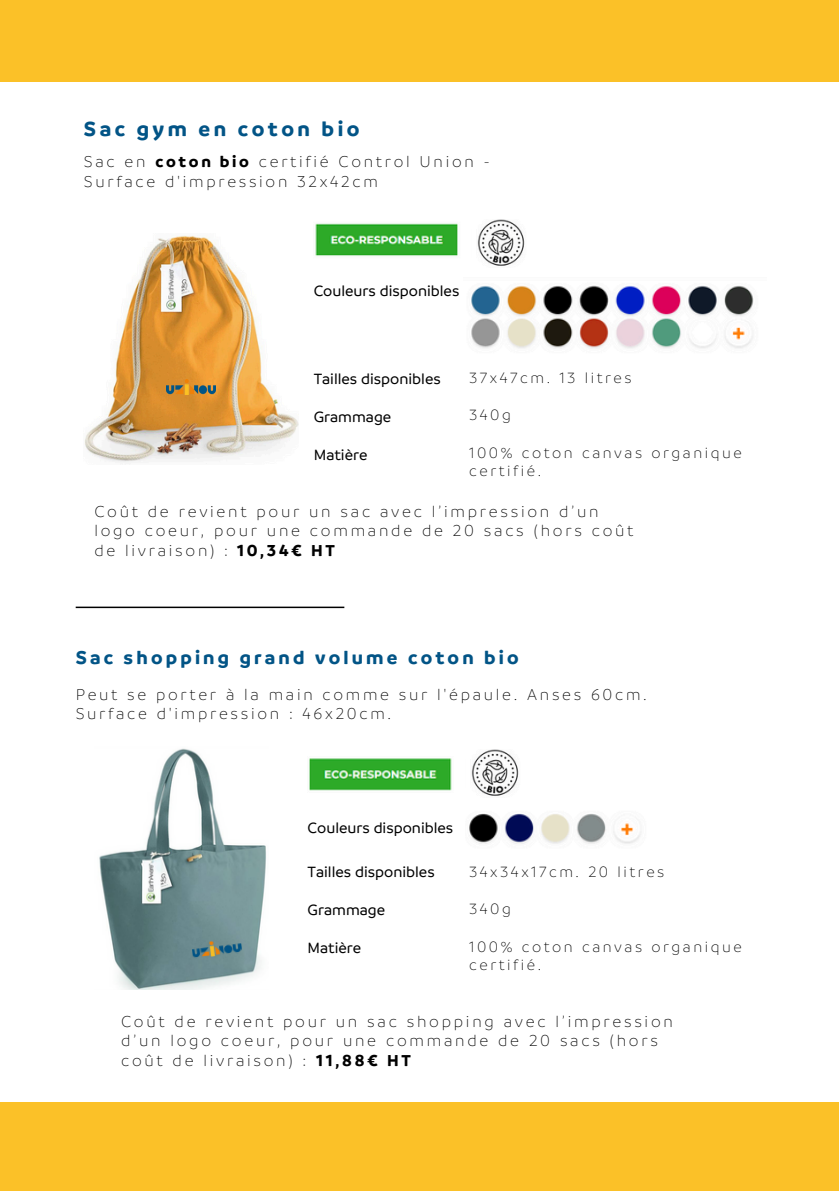
<style>
.page{position:relative;width:839px;height:1191px;background:#fff}
.page>*{position:absolute;margin:0;border:0;box-sizing:border-box;transform-origin:0 0}
.t1{font:700 22px "Branding";letter-spacing:.16em;color:#025486}
.t2{font:700 20px "Branding";letter-spacing:.16em;color:#025486}
.t3{font:300 17px/19.8px "Branding";letter-spacing:.16em;color:#000}
.t4{font:300 16px/18.6px "Branding";letter-spacing:.16em;color:#000}
.t5{font:500 16px "Branding";color:#000}
.s1{font-weight:700}
</style>
<div class="page">
<img style="left:477px;top:219px;width:48px;height:47px">
<img style="left:84px;top:235px;width:214px;height:228px">
<img style="left:166px;top:380px;width:50px;height:15px">
<img style="left:471px;top:285px;width:283px;height:64px">
<img style="left:471px;top:750px;width:48px;height:46px">
<img style="left:99px;top:748px;width:167px;height:242px">
<img style="left:191px;top:938px;width:51px;height:21px">
<img style="left:469px;top:813px;width:172px;height:31px">
<hr style="left:76px;top:607px;width:268px;height:1px;background:#000">
<img style="left:315px;top:223px;width:143px;height:33px">
<img style="left:309px;top:758px;width:143px;height:33px">
<div style="left:0;top:0;width:838px;height:82px;background:#fbc128"></div>
<div style="left:0;top:1103px;width:838px;height:88px;background:#fbc128"></div>
<p class="t1" style="left:84px;top:115px;width:277px">Sac gym en coton bio</p>
<h1 class="t3" style="left:84px;top:151px;width:407px">Sac en <span class="s1">coton bio</span> certifié Control Union -<br>Surface d'impression 32x42cm</h1>
<p class="t5" style="left:314px;top:280px;width:147px">Couleurs disponibles</p>
<p class="t5" style="left:314px;top:368px;width:128px">Tailles disponibles</p>
<h2 class="t5" style="left:314px;top:406px;width:79px">Grammage</h2>
<h2 class="t5" style="left:314px;top:444px;width:55px">Matière</h2>
<h2 class="t4" style="left:469px;top:368px;width:164px">37x47cm. 13 litres</h2>
<h2 class="t4" style="left:469px;top:405px;width:43px">340g</h2>
<p class="t4" style="left:469px;top:442px;width:274px">100% coton canvas organique certifié.</p>
<p class="t3" style="left:94px;top:500px;width:540px">Coût de revient pour un sac avec l’impression d’un logo coeur, pour une commande de 20 sacs (hors coût de livraison) : <span class="s1">10,34€ HT</span></p>
<p class="t2" style="left:76px;top:644px;width:444px">Sac shopping grand volume coton bio</p>
<p class="t3" style="left:76px;top:683px;width:572px">Peut se porter à la main comme sur l'épaule. Anses 60cm.</p>
<p class="t3" style="left:76px;top:703px;width:317px">Surface d'impression : 46x20cm.</p>
<p class="t5" style="left:307px;top:817px;width:147px">Couleurs disponibles</p>
<p class="t5" style="left:307px;top:861px;width:128px">Tailles disponibles</p>
<p class="t5" style="left:307px;top:899px;width:79px">Grammage</p>
<p class="t5" style="left:307px;top:937px;width:55px">Matière</p>
<p class="t4" style="left:469px;top:862px;width:197px">34x34x17cm. 20 litres</p>
<h1 class="t4" style="left:469px;top:899px;width:43px">340g</h1>
<p class="t4" style="left:469px;top:936px;width:274px">100% coton canvas organique certifié.</p>
<p class="t3" style="left:121px;top:1010px;width:553px">Coût de revient pour un sac shopping avec l’impression d’un logo coeur, pour une commande de 20 sacs (hors coût de livraison) : <span class="s1">11,88€ HT</span></p>
</div>
